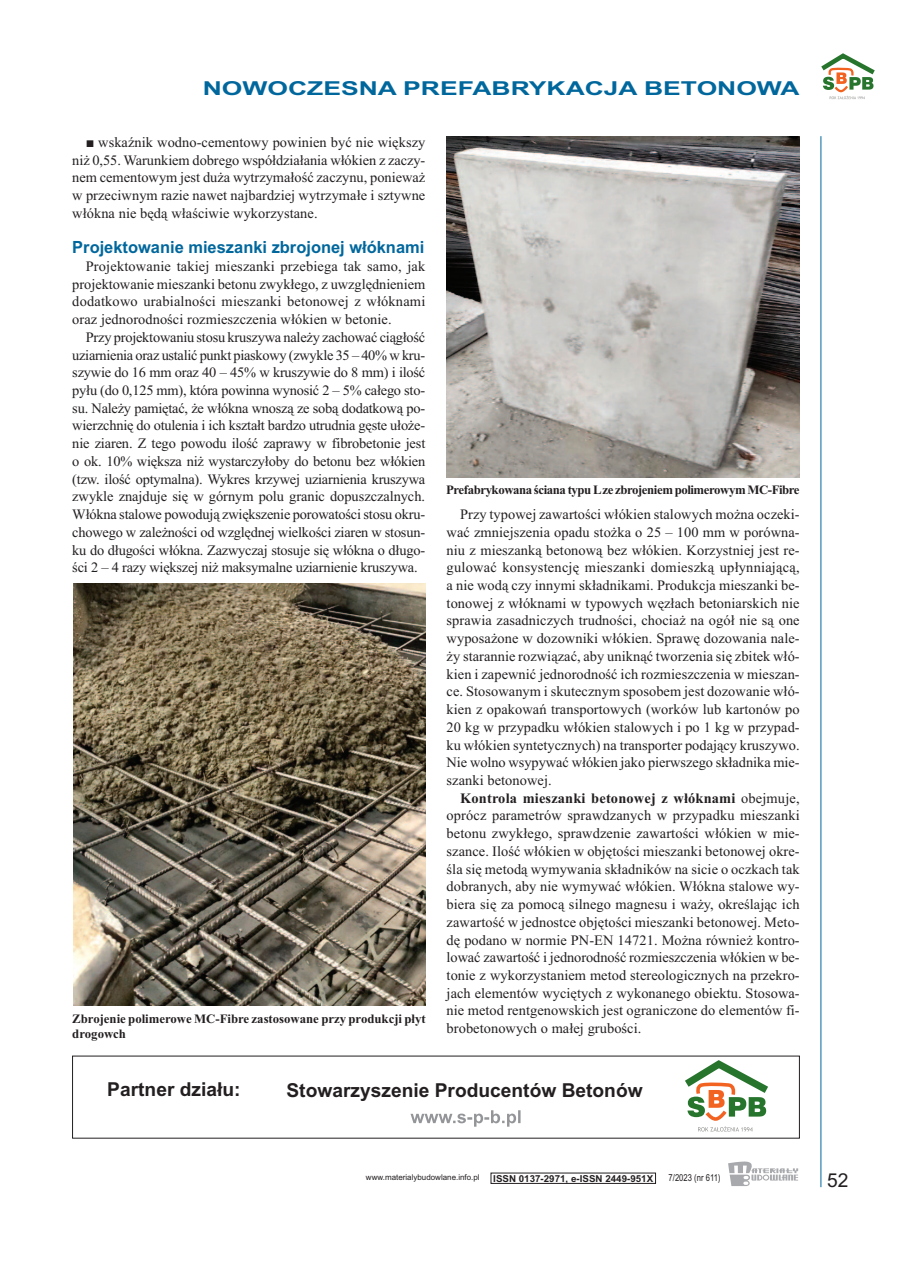
<style>
.page{position:relative;width:906px;height:1268px;background:#fff}
.page>*{position:absolute;margin:0;border:0;box-sizing:border-box;transform-origin:0 0}
.t1{font:700 19.2px "Arial";color:#231f20}
.t2{font:700 19.2px "Arial";color:#00679d;scale:1.38 1}
.t3{font:19.2px "Arial";color:#231f20}
.t4{font:700 16.8px "Arial";color:#00679d}
.t5{font:14.4px/17.7px "Times New Roman";letter-spacing:.005em;color:#231f20;text-align:justify}
.t6{font:700 12.75px/14.4px "Times New Roman";color:#231f20}
.t7{font:700 12.75px "Times New Roman";letter-spacing:-.02em;color:#231f20}
.t8{font:700 9.6px "Arial";color:#231f20}
.t9{font:9.6px "Arial";color:#231f20;scale:.8 1}
.t10{font:7.95px "Arial";color:#231f20}
.s1{font-weight:700}
</style>
<div class="page">
<hr style="left:820px;top:136px;width:1px;height:1050px;background:#00679d">
<svg style="left:728px;top:1161px;width:70px;height:24px"></svg>
<svg style="left:821px;top:53px;width:54px;height:46px"></svg>
<svg style="left:685px;top:1060px;width:83px;height:71px"></svg>
<svg style="left:410px;top:1110px;width:110px;height:16px"></svg>
<img style="left:73px;top:583px;width:353px;height:422px">
<img style="left:447px;top:136px;width:352px;height:341px">
<h1 class="t2" style="left:203px;top:77px;width:434px">NOWOCZESNA PREFABRYKACJA BETONOWA</h1>
<p class="t5" style="left:72px;top:133px;width:354px;text-indent:13px">■ wskaźnik wodno-cementowy powinien być nie większy niż 0,55. Warunkiem dobrego współdziałania włókien z zaczy&shy;nem cementowym jest duża wytrzymałość zaczynu, ponieważ w przeciwnym razie nawet najbardziej wytrzymałe i sztywne włókna nie będą właściwie wykorzystane.</p>
<p class="t4" style="left:72px;top:237px;width:353px">Projektowanie mieszanki zbrojonej włóknami</p>
<p class="t5" style="left:72px;top:257px;width:354px;text-indent:13px">Projektowanie takiej mieszanki przebiega tak samo, jak projektowanie mieszanki betonu zwykłego, z uwzględnieniem dodatkowo urabialności mieszanki betonowej z włóknami oraz jednorodności rozmieszczenia włókien w betonie.</p>
<p class="t5" style="left:72px;top:328px;width:354px;text-indent:13px">Przy projektowaniu stosu kruszywa należy zachować ciągłość uziarnienia oraz ustalić punkt piaskowy (zwykle 35 – 40% w kru&shy;szywie do 16 mm oraz 40 – 45% w kruszywie do 8 mm) i ilość pyłu (do 0,125 mm), która powinna wynosić 2 – 5% całego sto&shy;su. Należy pamiętać, że włókna wnoszą ze sobą dodatkową po&shy;wierzchnię do otulenia i ich kształt bardzo utrudnia gęste ułoże&shy;nie ziaren. Z tego powodu ilość zaprawy w fibrobetonie jest o ok. 10% większa niż wystarczyłoby do betonu bez włókien (tzw. ilość optymalna). Wykres krzywej uziarnienia kruszywa zwykle znajduje się w górnym polu granic dopuszczalnych.<br>Włókna stalowe powodują zwiększenie porowatości stosu okru&shy;chowego w zależności od względnej wielkości ziaren w stosun&shy;ku do długości włókna. Zazwyczaj stosuje się włókna o długo&shy;ści 2 – 4 razy większej niż maksymalne uziarnienie kruszywa.</p>
<p class="t6" style="left:72px;top:1011px;width:355px">Zbrojenie polimerowe MC-Fibre zastosowane przy produkcji płyt drogowch</p>
<p class="t7" style="left:446px;top:482px;width:355px">Prefabrykowana ściana typu Lze zbrojeniem polimerowym MC-Fibre</p>
<p class="t5" style="left:446px;top:505px;width:354px;text-indent:14px">Przy typowej zawartości włókien stalowych można oczeki&shy;wać zmniejszenia opadu stożka o 25 – 100 mm w porówna&shy;niu z mieszanką betonową bez włókien. Korzystniej jest re&shy;gulować konsystencję mieszanki domieszką upłynniającą, a nie wodą czy innymi składnikami. Produkcja mieszanki be&shy;tonowej z włóknami w typowych węzłach betoniarskich nie sprawia zasadniczych trudności, chociaż na ogół nie są one wyposażone w dozowniki włókien. Sprawę dozowania nale&shy;ży starannie rozwiązać, aby uniknąć tworzenia się zbitek włó&shy;kien i zapewnić jednorodność ich rozmieszczenia w mieszan&shy;ce. Stosowanym i skutecznym sposobem jest dozowanie włó&shy;kien z opakowań transportowych (worków lub kartonów po 20 kg w przypadku włókien stalowych i po 1 kg w przypad&shy;ku włókien syntetycznych) na transporter podający kruszywo.<br>Nie wolno wsypywać włókien jako pierwszego składnika mie&shy;szanki betonowej.</p>
<p class="t5" style="left:446px;top:788px;width:354px;text-indent:14px"><span class="s1">Kontrola mieszanki betonowej z włóknami</span> obejmuje, oprócz parametrów sprawdzanych w przypadku mieszanki betonu zwykłego, sprawdzenie zawartości włókien w mie&shy;szance. Ilość włókien w objętości mieszanki betonowej okre&shy;śla się metodą wymywania składników na sicie o oczkach tak dobranych, aby nie wymywać włókien. Włókna stalowe wy&shy;biera się za pomocą silnego magnesu i waży, określając ich zawartość w jednostce objętości mieszanki betonowej. Meto&shy;dę podano w normie PN-EN 14721. Można również kontro&shy;lować zawartość i jednorodność rozmieszczenia włókien w be&shy;tonie z wykorzystaniem metod stereologicznych na przekro&shy;jach elementów wyciętych z wykonanego obiektu. Stosowa&shy;nie metod rentgenowskich jest ograniczone do elementów fi&shy;brobetonowych o małej grubości.</p>
<h1 class="t1" style="left:107px;top:1078px;width:135px">Partner działu:</h1>
<h1 class="t1" style="left:286px;top:1078px;width:358px">Stowarzyszenie Producentów Betonów</h1>
<p class="t10" style="left:366px;top:1172px;width:115px">www.materialybudowlane.info.pl</p>
<p class="t8" style="left:493px;top:1172px;width:161px">ISSN 0137-2971, e-ISSN 2449-951X</p>
<p class="t9" style="left:668px;top:1171px;width:66px">7/2023 (nr 611)</p>
<h1 class="t3" style="left:827px;top:1168px;width:23px">52</h1>
</div>
